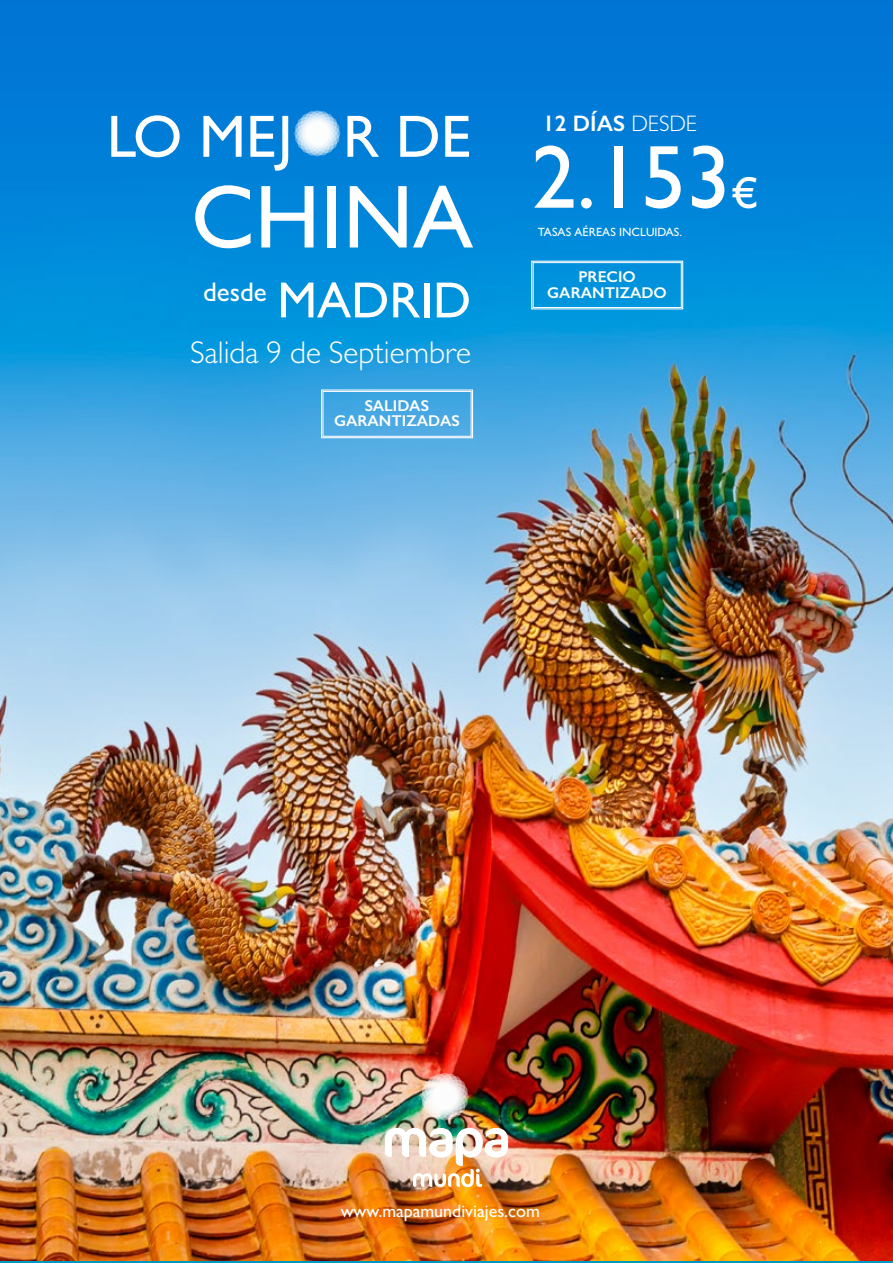
<style>
.page{position:relative;width:893px;height:1263px;background:#fff}
.page>*{position:absolute;margin:0;border:0;box-sizing:border-box;transform-origin:0 0}
.t1{font:500 90px "Gill Sans";color:#fff}
.t2{font:500 60px "Gill Sans";color:#fff}
.t3{font:500 51px "Gill Sans";color:#fff}
.t4{font:300 31.5px "Gill Sans";color:#fff}
.t5{font:600 22.5px "Gill Sans";color:#fff}
.t6{font:500 18px "Gill Sans";color:#fff}
.t7{font:600 15.75px/15.8px "Gill Sans";color:#fff;text-align:center}
.t8{font:500 12px "Gill Sans";color:#fff}
.s1{font-weight:300}
.s2{font-size:45px}
</style>
<div class="page">
<img style="left:0;top:0;width:893px;height:1261px">
<svg style="left:295px;top:111px;width:44px;height:44px"></svg>
<svg style="left:531px;top:260px;width:153px;height:50px;background:#1199de"></svg>
<div style="left:533px;top:262px;width:148px;height:46px;border:1px solid #fff"></div>
<svg style="left:320px;top:389px;width:154px;height:50px;background:#55aee4"></svg>
<div style="left:323px;top:391px;width:148px;height:45px;border:1px solid #fff"></div>
<img style="left:422px;top:1074px;width:46px;height:45px">
<img style="left:385px;top:1128px;width:123px;height:59px">
<h2 class="t2" style="left:107px;top:101px;width:367px">LO MEJ R DE</h2>
<h1 class="t1" style="left:191px;top:164px;width:284px">CHINA</h1>
<h3 class="t3" style="left:203px;top:270px;width:270px"><sup>desde</sup> MADRID</h3>
<h3 class="t4" style="left:190px;top:334px;width:282px">Salida 9 de Septiembre</h3>
<p class="t7" style="left:334px;top:397px;width:127px">SALIDAS<br>GARANTIZADAS</p>
<h3 class="t5" style="left:543px;top:110px;width:156px">12 DÍAS <span class="s1">DESDE</span></h3>
<h1 class="t1" style="left:531px;top:124px;width:229px">2.153<span class="s2">€</span></h1>
<p class="t8" style="left:538px;top:224px;width:146px">TASAS AÉREAS INCLUIDAS.</p>
<p class="t7" style="left:547px;top:269px;width:121px">PRECIO<br>GARANTIZADO</p>
<p class="t6" style="left:341px;top:1200px;width:201px">www.mapamundiviajes.com</p>
</div>
